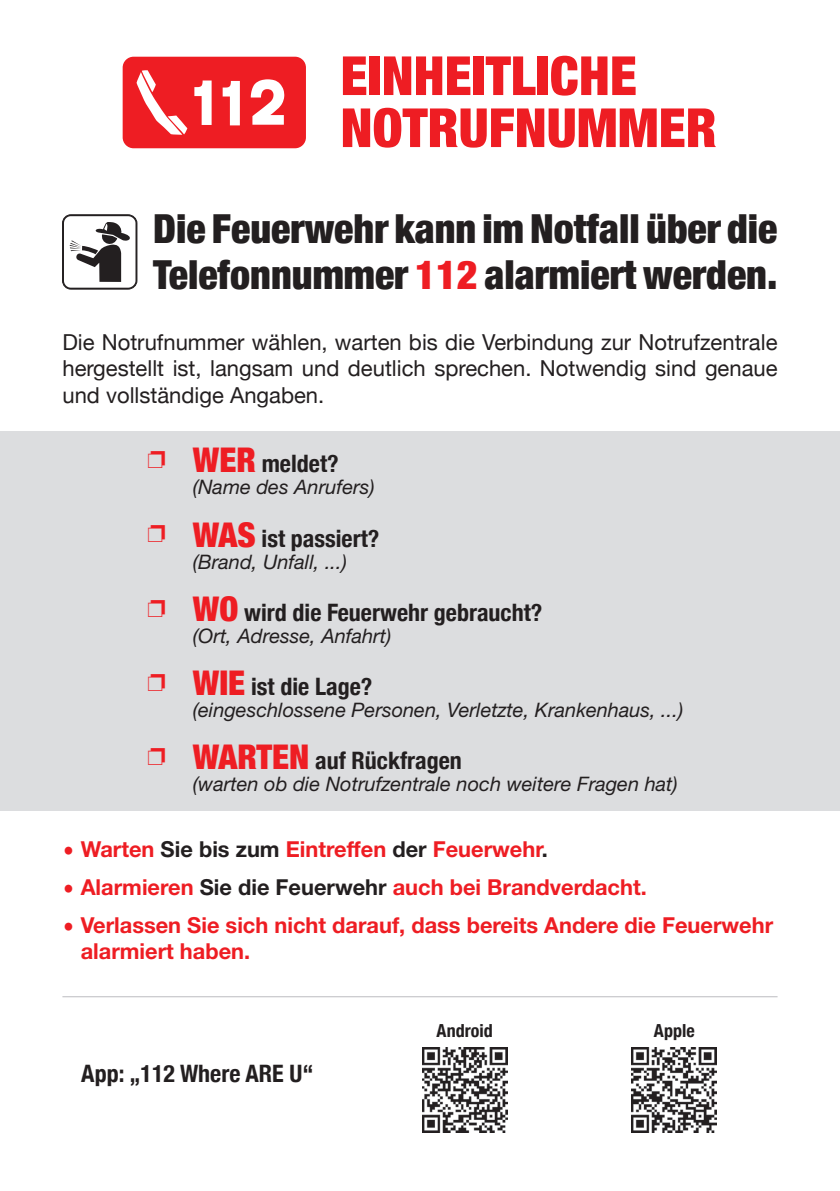
<style>
.page{position:relative;width:840px;height:1191px;background:#fff}
.page>*{position:absolute;margin:0;border:0;box-sizing:border-box;transform-origin:0 0}
.t1{font:900 condensed 54px/52px "Helvetica Neue";color:#ee1d23}
.t2{font:900 condensed 40px/46px "Helvetica Neue";color:#231f20}
.t3{font:700 condensed 24px "Helvetica Neue";color:#231f20}
.t4{font:700 22px/37.8px "Helvetica Neue";color:#ee1d23}
.t5{font:22px/26.4px "Helvetica Neue";color:#231f20;text-align:justify}
.t6{font:italic 20px "Helvetica Neue";color:#231f20}
.t7{font:700 condensed 18px "Helvetica Neue";color:#231f20}
.s1{color:#ee1d23}
.s2{font-weight:900;font-size:34px;color:#ee1d23}
.s3{color:#231f20}
</style>
<div class="page">
<div style="left:0;top:431px;width:839px;height:380px;background:#dcdddf"></div>
<img style="left:422px;top:1047px;width:85px;height:85px">
<img style="left:631px;top:1047px;width:85px;height:85px">
<hr style="left:62px;top:996px;width:715px;height:1px;background:#bcbdc0">
<div style="left:62px;top:215px;width:75px;height:74px;border:1px solid #231f20;border-radius:9px"></div>
<svg style="left:64px;top:216px;width:71px;height:72px"></svg>
<div style="left:123px;top:57px;width:183px;height:91px;background:#ee1d23;border-radius:11px"></div>
<svg style="left:136px;top:70px;width:51px;height:65px"></svg>
<svg style="left:194px;top:80px;width:17px;height:45px"></svg>
<svg style="left:222px;top:81px;width:18px;height:44px"></svg>
<svg style="left:250px;top:79px;width:34px;height:46px"></svg>
<h1 class="t1" style="left:340px;top:47px;width:377px">EINHEITLICHE<br>NOTRUFNUMMER</h1>
<h2 class="t2" style="left:153px;top:204px;width:625px">Die Feuerwehr kann im Notfall über die<br>Telefonnummer <span class="s1">112</span> alarmiert werden.</h2>
<p class="t5" style="left:62px;top:330px;width:716px">Die Notrufnummer wählen, warten bis die Verbindung zur Notrufzentrale hergestellt ist, langsam und deutlich sprechen. Notwendig sind genaue und vollständige Angaben.</p>
<p class="t3" style="left:147px;top:444px;width:192px"><sup>❐</sup> <span class="s2">WER</span> meldet?</p>
<p class="t6" style="left:193px;top:475px;width:183px">(Name des Anrufers)</p>
<p class="t3" style="left:147px;top:518px;width:233px"><sup>❐</sup> <span class="s2">WAS</span> ist passiert?</p>
<p class="t6" style="left:193px;top:549px;width:155px">(Brand, Unfall, ...)</p>
<p class="t3" style="left:147px;top:592px;width:396px"><sup>❐</sup> <span class="s2">WO</span> wird die Feuerwehr gebraucht?</p>
<p class="t6" style="left:193px;top:623px;width:200px">(Ort, Adresse, Anfahrt)</p>
<p class="t3" style="left:147px;top:666px;width:226px"><sup>❐</sup> <span class="s2">WIE</span> ist die Lage?</p>
<p class="t6" style="left:193px;top:697px;width:491px">(eingeschlossene Personen, Verletzte, Krankenhaus, ...)</p>
<p class="t3" style="left:147px;top:740px;width:315px"><sup>❐</sup> <span class="s2">WARTEN</span> auf Rückfragen</p>
<p class="t6" style="left:193px;top:772px;width:486px">(warten ob die Notrufzentrale noch weitere Fragen hat)</p>
<p class="t4" style="left:81px;top:830px;width:693px">Warten <span class="s3">Sie bis zum</span> Eintreffen <span class="s3">der</span> Feuerwehr<span class="s3">.<br></span>Alarmieren <span class="s3">Sie die Feuerwehr</span> auch bei Brandverdacht.<br>Verlassen Sie sich nicht darauf, dass bereits Andere die Feuerwehr</p>
<p class="t4" style="left:81px;top:931px;width:171px">alarmiert haben.</p>
<p class="t3" style="left:81px;top:1053px;width:234px">App: „112 Where ARE U“</p>
<p class="t7" style="left:436px;top:1015px;width:57px">Android</p>
<p class="t7" style="left:653px;top:1015px;width:42px">Apple</p>
</div>
